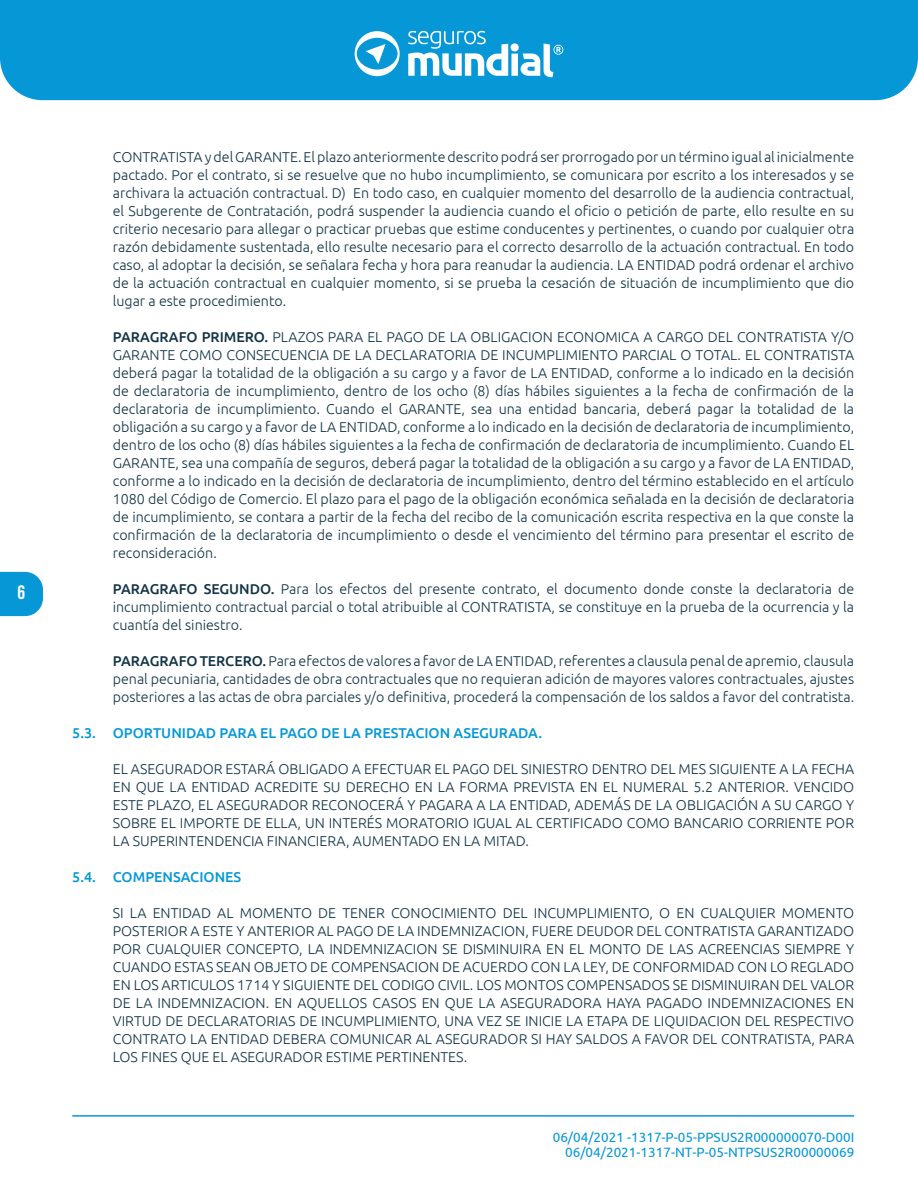
<style>
.page{position:relative;width:918px;height:1188px;background:#fff}
.page>*{position:absolute;margin:0;border:0;box-sizing:border-box;transform-origin:0 0}
.t1{font:700 19.5px "Bebas Neue";color:#fff}
.t2{font:300 14.25px/18px "Ubuntu";color:#123446;text-align:justify}
.t3{font:500 14.25px "Ubuntu";color:#0698d6}
.t4{font:13.5px/15px "Ubuntu";color:#0698d6;text-align:right}
.s1{font-weight:500}
</style>
<div class="page">
<div style="left:0;top:0;width:918px;height:100px;background:#0698d6"></div>
<svg style="left:0;top:572px;width:43px;height:44px;background:#179fd8"></svg>
<svg style="left:408px;top:31px;width:155px;height:46px"></svg>
<svg style="left:355px;top:31px;width:45px;height:45px"></svg>
<hr style="left:72px;top:1115px;width:782px;height:2px;background:#0698d6">
<h1 class="t1" style="left:18px;top:582px;width:9px">6</h1>
<p class="t2" style="left:113px;top:148px;width:743px">CONTRATISTA y del GARANTE. El plazo anteriormente descrito podrá ser prorrogado por un término igual al inicialmente pactado. Por el contrato, si se resuelve que no hubo incumplimiento, se comunicara por escrito a los interesados y se archivara la actuación contractual. D) En todo caso, en cualquier momento del desarrollo de la audiencia contractual, el Subgerente de Contratación, podrá suspender la audiencia cuando el oficio o petición de parte, ello resulte en su criterio necesario para allegar o practicar pruebas que estime conducentes y pertinentes, o cuando por cualquier otra razón debidamente sustentada, ello resulte necesario para el correcto desarrollo de la actuación contractual. En todo caso, al adoptar la decisión, se señalara fecha y hora para reanudar la audiencia. LA ENTIDAD podrá ordenar el archivo de la actuación contractual en cualquier momento, si se prueba la cesación de situación de incumplimiento que dio lugar a este procedimiento.</p>
<p class="t2" style="left:113px;top:328px;width:743px"><span class="s1">PARAGRAFO PRIMERO.</span> PLAZOS PARA EL PAGO DE LA OBLIGACION ECONOMICA A CARGO DEL CONTRATISTA Y/O GARANTE COMO CONSECUENCIA DE LA DECLARATORIA DE INCUMPLIMIENTO PARCIAL O TOTAL. EL CONTRATISTA deberá pagar la totalidad de la obligación a su cargo y a favor de LA ENTIDAD, conforme a lo indicado en la decisión de declaratoria de incumplimiento, dentro de los ocho (8) días hábiles siguientes a la fecha de confirmación de la declaratoria de incumplimiento. Cuando el GARANTE, sea una entidad bancaria, deberá pagar la totalidad de la obligación a su cargo y a favor de LA ENTIDAD, conforme a lo indicado en la decisión de declaratoria de incumplimiento, dentro de los ocho (8) días hábiles siguientes a la fecha de confirmación de declaratoria de incumplimiento. Cuando EL GARANTE, sea una compañía de seguros, deberá pagar la totalidad de la obligación a su cargo y a favor de LA ENTIDAD, conforme a lo indicado en la decisión de declaratoria de incumplimiento, dentro del término establecido en el artículo 1080 del Código de Comercio. El plazo para el pago de la obligación económica señalada en la decisión de declaratoria de incumplimiento, se contara a partir de la fecha del recibo de la comunicación escrita respectiva en la que conste la confirmación de la declaratoria de incumplimiento o desde el vencimiento del término para presentar el escrito de reconsideración.</p>
<p class="t2" style="left:113px;top:580px;width:743px"><span class="s1">PARAGRAFO SEGUNDO.</span> Para los efectos del presente contrato, el documento donde conste la declaratoria de incumplimiento contractual parcial o total atribuible al CONTRATISTA, se constituye en la prueba de la ocurrencia y la cuantía del siniestro.</p>
<p class="t2" style="left:113px;top:652px;width:743px"><span class="s1">PARAGRAFO TERCERO.</span> Para efectos de valores a favor de LA ENTIDAD, referentes a clausula penal de apremio, clausula penal pecuniaria, cantidades de obra contractuales que no requieran adición de mayores valores contractuales, ajustes posteriores a las actas de obra parciales y/o definitiva, procederá la compensación de los saldos a favor del contratista.</p>
<p class="t3" style="left:72px;top:724px;width:471px">5.3. OPORTUNIDAD PARA EL PAGO DE LA PRESTACION ASEGURADA.</p>
<p class="t2" style="left:113px;top:759px;width:743px">EL ASEGURADOR ESTARÁ OBLIGADO A EFECTUAR EL PAGO DEL SINIESTRO DENTRO DEL MES SIGUIENTE A LA FECHA EN QUE LA ENTIDAD ACREDITE SU DERECHO EN LA FORMA PREVISTA EN EL NUMERAL 5.2 ANTERIOR. VENCIDO ESTE PLAZO, EL ASEGURADOR RECONOCERÁ Y PAGARA A LA ENTIDAD, ADEMÁS DE LA OBLIGACIÓN A SU CARGO Y SOBRE EL IMPORTE DE ELLA, UN INTERÉS MORATORIO IGUAL AL CERTIFICADO COMO BANCARIO CORRIENTE POR LA SUPERINTENDENCIA FINANCIERA, AUMENTADO EN LA MITAD.</p>
<p class="t3" style="left:72px;top:868px;width:171px">5.4. COMPENSACIONES</p>
<p class="t2" style="left:113px;top:903px;width:743px">SI LA ENTIDAD AL MOMENTO DE TENER CONOCIMIENTO DEL INCUMPLIMIENTO, O EN CUALQUIER MOMENTO POSTERIOR A ESTE Y ANTERIOR AL PAGO DE LA INDEMNIZACION, FUERE DEUDOR DEL CONTRATISTA GARANTIZADO POR CUALQUIER CONCEPTO, LA INDEMNIZACION SE DISMINUIRA EN EL MONTO DE LAS ACREENCIAS SIEMPRE Y CUANDO ESTAS SEAN OBJETO DE COMPENSACION DE ACUERDO CON LA LEY, DE CONFORMIDAD CON LO REGLADO EN LOS ARTICULOS 1714 Y SIGUIENTE DEL CODIGO CIVIL. LOS MONTOS COMPENSADOS SE DISMINUIRAN DEL VALOR DE LA INDEMNIZACION. EN AQUELLOS CASOS EN QUE LA ASEGURADORA HAYA PAGADO INDEMNIZACIONES EN VIRTUD DE DECLARATORIAS DE INCUMPLIMIENTO, UNA VEZ SE INICIE LA ETAPA DE LIQUIDACION DEL RESPECTIVO CONTRATO LA ENTIDAD DEBERA COMUNICAR AL ASEGURADOR SI HAY SALDOS A FAVOR DEL CONTRATISTA, PARA LOS FINES QUE EL ASEGURADOR ESTIME PERTINENTES.</p>
<p class="t4" style="left:553px;top:1130px;width:303px">06/04/2021 -1317-P-05-PPSUS2R000000070-D00I<br>06/04/2021-1317-NT-P-05-NTPSUS2R00000069</p>
</div>
